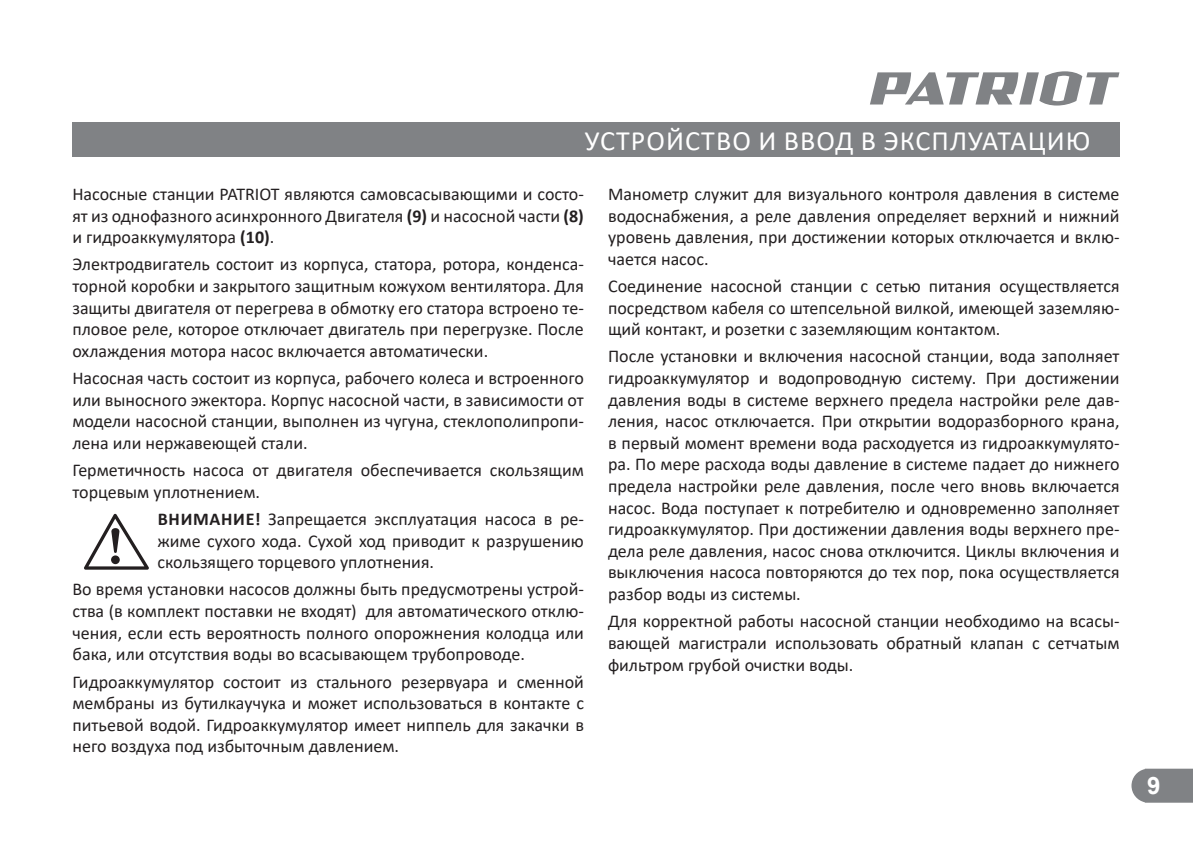
<style>
.page{position:relative;width:1193px;height:841px;background:#fff}
.page>*{position:absolute;margin:0;border:0;box-sizing:border-box;transform-origin:0 0}
.t1{font:28px "Calibri";letter-spacing:.04em;color:#fff}
.t2{font:700 24px "Arial";color:#fff}
.t3{font:18px/21.6px "Calibri";color:#231f20;text-align:justify}
.s1{font-weight:700}
</style>
<div class="page">
<svg style="left:1131px;top:769px;width:61px;height:34px;background:#898b8e"></svg>
<svg style="left:870px;top:71px;width:249px;height:35px"></svg>
<div style="left:72px;top:122px;width:1047px;height:34px;background:#808285"></div>
<svg style="left:84px;top:514px;width:65px;height:56px"></svg>
<h1 class="t1" style="left:585px;top:121px;width:507px">УСТРОЙСТВО И ВВОД В ЭКСПЛУАТАЦИЮ</h1>
<p class="t3" style="left:72px;top:183px;width:513px">Насосные станции PATRIOT являются самовсасывающими и состо&shy;ят из однофазного асинхронного Двигателя <span class="s1">(9)</span> и насосной части <span class="s1">(8) </span>и гидроаккумулятора <span class="s1">(10)</span>.</p>
<p class="t3" style="left:72px;top:253px;width:513px">Электродвигатель состоит из корпуса, статора, ротора, конденса&shy;торной коробки и закрытого защитным кожухом вентилятора. Для защиты двигателя от перегрева в обмотку его статора встроено те&shy;пловое реле, которое отключает двигатель при перегрузке. После охлаждения мотора насос включается автоматически.</p>
<p class="t3" style="left:72px;top:367px;width:513px">Насосная часть состоит из корпуса, рабочего колеса и встроенного или выносного эжектора. Корпус насосной части, в зависимости от модели насосной станции, выполнен из чугуна, стеклополипропи&shy;лена или нержавеющей стали.</p>
<p class="t3" style="left:72px;top:459px;width:513px">Герметичность насоса от двигателя обеспечивается скользящим торцевым уплотнением.</p>
<p class="t3" style="left:157px;top:508px;width:428px"><span class="s1">ВНИМАНИЕ!</span> Запрещается эксплуатация насоса в ре&shy;жиме сухого хода. Сухой ход приводит к разрушению скользящего торцевого уплотнения.</p>
<p class="t3" style="left:72px;top:578px;width:513px">Во время установки насосов должны быть предусмотрены устрой&shy;ства (в комплект поставки не входят) для автоматического отклю&shy;чения, если есть вероятность полного опорожнения колодца или бака, или отсутствия воды во всасывающем трубопроводе.</p>
<p class="t3" style="left:72px;top:670px;width:513px">Гидроаккумулятор состоит из стального резервуара и сменной мембраны из бутилкаучука и может использоваться в контакте с питьевой водой. Гидроаккумулятор имеет ниппель для закачки в него воздуха под избыточным давлением.</p>
<p class="t3" style="left:608px;top:183px;width:513px">Манометр служит для визуального контроля давления в системе водоснабжения, а реле давления определяет верхний и нижний уровень давления, при достижении которых отключается и вклю&shy;чается насос.</p>
<p class="t3" style="left:608px;top:275px;width:513px">Соединение насосной станции с сетью питания осуществляется посредством кабеля со штепсельной вилкой, имеющей заземляю&shy;щий контакт, и розетки с заземляющим контактом.</p>
<p class="t3" style="left:608px;top:345px;width:513px">После установки и включения насосной станции, вода заполняет гидроаккумулятор и водопроводную систему. При достижении давления воды в системе верхнего предела настройки реле дав&shy;ления, насос отключается. При открытии водоразборного крана, в первый момент времени вода расходуется из гидроаккумулято&shy;ра. По мере расхода воды давление в системе падает до нижнего предела настройки реле давления, после чего вновь включается насос. Вода поступает к потребителю и одновременно заполняет гидроаккумулятор. При достижении давления воды верхнего пре&shy;дела реле давления, насос снова отключится. Циклы включения и выключения насоса повторяются до тех пор, пока осуществляется разбор воды из системы.</p>
<p class="t3" style="left:608px;top:610px;width:513px">Для корректной работы насосной станции необходимо на всасы&shy;вающей магистрали использовать обратный клапан с сетчатым фильтром грубой очистки воды.</p>
<h2 class="t2" style="left:1147px;top:769px;width:15px">9</h2>
</div>
